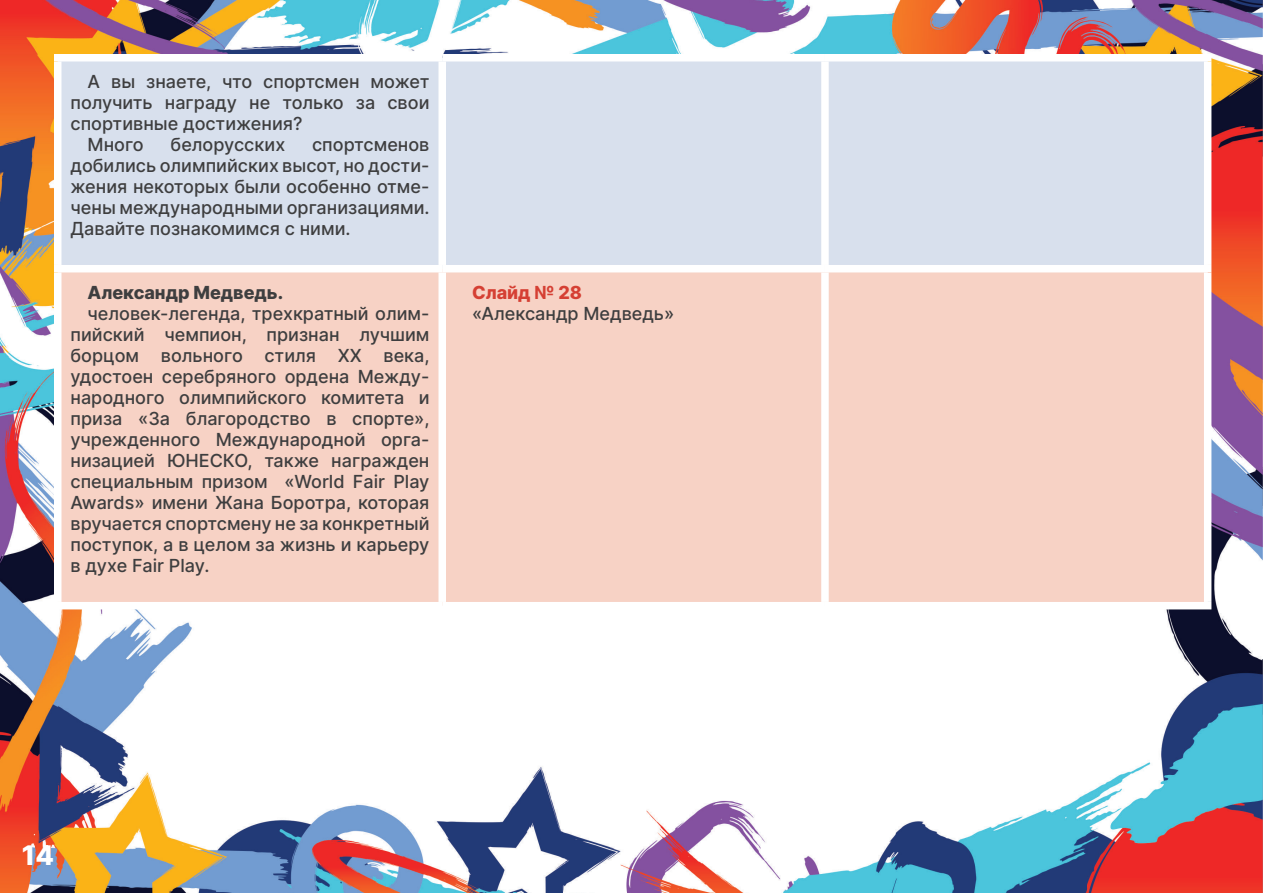
<style>
.page{position:relative;width:1263px;height:893px;background:#fff}
.page>*{position:absolute;margin:0;border:0;box-sizing:border-box;transform-origin:0 0}
.t1{font:800 27px "Inter";color:#fff}
.t2{font:500 18px/21px "Inter";color:#3e3e3f;text-align:justify}
.t3{font:800 18px "Inter";color:#3e3e3f}
.t4{font:800 18px "Inter";color:#d53f33}
</style>
<div class="page">
<img style="left:0;top:0;width:1263px;height:893px">
<div style="left:62px;top:62px;width:1142px;height:203px;background:#d8e0ed"></div>
<div style="left:62px;top:272px;width:1142px;height:330px;background:#f7d2c5"></div>
<div style="left:438px;top:62px;width:8px;height:203px;background:#fff"></div>
<div style="left:821px;top:62px;width:8px;height:203px;background:#fff"></div>
<div style="left:438px;top:272px;width:8px;height:330px;background:#fff"></div>
<div style="left:821px;top:272px;width:8px;height:330px;background:#fff"></div>
<div style="left:54px;top:54px;width:388px;height:8px;background:#fff"></div>
<div style="left:54px;top:62px;width:8px;height:203px;background:#fff"></div>
<div style="left:442px;top:54px;width:383px;height:8px;background:#fff"></div>
<div style="left:825px;top:54px;width:386px;height:8px;background:#fff"></div>
<div style="left:1204px;top:62px;width:7px;height:203px;background:#fff"></div>
<div style="left:54px;top:265px;width:388px;height:7px;background:#fff"></div>
<div style="left:54px;top:272px;width:8px;height:330px;background:#fff"></div>
<div style="left:442px;top:265px;width:383px;height:7px;background:#fff"></div>
<div style="left:825px;top:265px;width:386px;height:7px;background:#fff"></div>
<div style="left:1204px;top:272px;width:7px;height:330px;background:#fff"></div>
<div style="left:54px;top:602px;width:388px;height:7px;background:#fff"></div>
<div style="left:442px;top:602px;width:383px;height:7px;background:#fff"></div>
<div style="left:825px;top:602px;width:386px;height:7px;background:#fff"></div>
<p class="t2" style="left:71px;top:71px;width:360px;text-indent:17px">А вы знаете, что спортсмен может получить награду не только за свои спортивные достижения?</p>
<p class="t2" style="left:88px;top:134px;width:58px">Много</p>
<p class="t2" style="left:171px;top:134px;width:116px">белорусских</p>
<p class="t2" style="left:71px;top:134px;width:361px;text-indent:242px">спортсменов добились олимпийских высот, но дости&shy;жения некоторых были особенно отме&shy;чены международными организациями.<br>Давайте познакомимся с ними.</p>
<p class="t3" style="left:88px;top:279px;width:197px">Александр Медведь.</p>
<p class="t2" style="left:71px;top:302px;width:361px;text-indent:17px">человек-легенда, трехкратный олим&shy;пийский чемпион, признан лучшим борцом вольного стиля XX века, удостоен серебряного ордена Между&shy;народного олимпийского комитета и приза «За благородство в спорте», учрежденного Международной орга&shy;низацией ЮНЕСКО, также награжден специальным призом «World Fair Play Awards» имени Жана Боротра, которая вручается спортсмену не за конкретный поступок, а в целом за жизнь и карьеру в духе Fair Play.</p>
<p class="t4" style="left:472px;top:279px;width:111px">Слайд № 28</p>
<p class="t2" style="left:472px;top:302px;width:204px">«Александр Медведь»</p>
<h1 class="t1" style="left:22px;top:836px;width:34px">14</h1>
</div>
